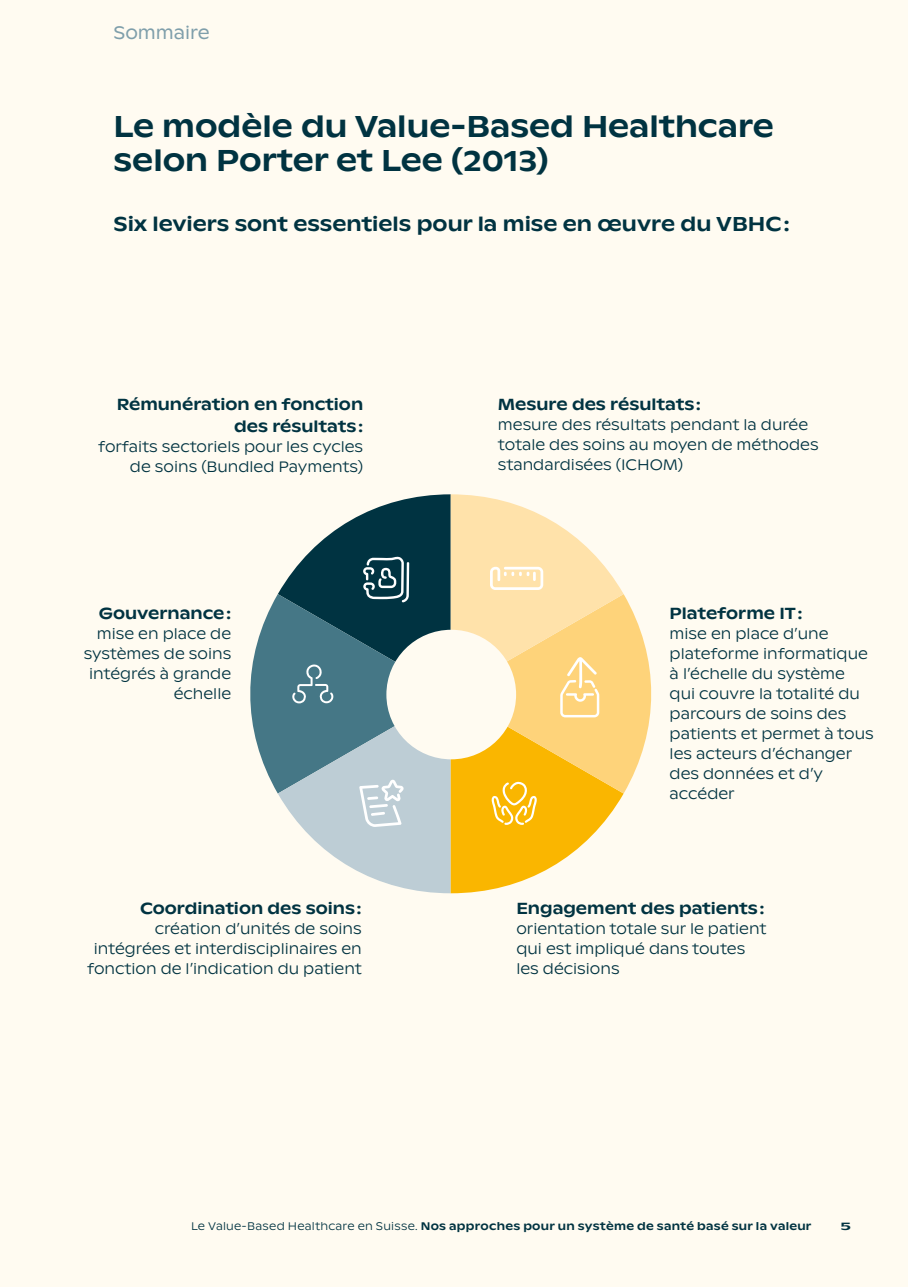
<style>
.page{position:relative;width:908px;height:1287px;background:#fff}
.page>*{position:absolute;margin:0;border:0;box-sizing:border-box;transform-origin:0 0}
.t1{font:500 30px/34px "ABC Ginto Nord";color:#003341}
.t2{font:500 20px "ABC Ginto Nord";color:#003341}
.t3{font:18px "ABC Ginto Nord";color:#7f9fab}
.t4{font:500 16px/22px "ABC Ginto Nord";color:#003341;text-align:right}
.t5{font:300 15px/20px "ABC Ginto Nord";color:#003341}
.t6{font:500 11px "ABC Ginto Nord";letter-spacing:.025em;color:#003341}
.t7{font:500 11px "ABC Ginto Nord";letter-spacing:.025em;color:#003341;scale:1.5 1}
.s1{font-weight:300}
</style>
<div class="page">
<div style="left:0;top:0;width:907px;height:1287px;background:#fffbf1"></div>
<svg style="left:241px;top:494px;width:419px;height:399px"></svg>
<p class="t3" style="left:113px;top:21px;width:98px">Sommaire</p>
<h1 class="t1" style="left:113px;top:109px;width:661px">Le modèle du Value-Based Healthcare selon Porter et Lee (2013)</h1>
<h2 class="t2" style="left:113px;top:212px;width:677px">Six leviers sont essentiels pour la mise en œuvre du VBHC :</h2>
<p class="t4" style="left:117px;top:393px;width:248px">Rémunération en fonction des résultats :</p>
<p class="t5" style="left:98px;top:436px;width:266px;text-align:right">forfaits sectoriels pour les cycles de soins (Bundled Payments)</p>
<p class="t4" style="left:99px;top:602px;width:134px">Gouvernance :</p>
<p class="t5" style="left:84px;top:624px;width:149px;text-align:right">mise en place de systèmes de soins intégrés à grande échelle</p>
<p class="t4" style="left:140px;top:897px;width:223px">Coordination des soins:</p>
<p class="t5" style="left:87px;top:919px;width:276px;text-align:right">création d’unités de soins intégrées et interdisciplinaires en fonction de l’indication du patient</p>
<p class="t4" style="left:497px;top:393px;width:204px">Mesure des résultats :</p>
<p class="t5" style="left:497px;top:414px;width:322px">mesure des résultats pendant la durée totale des soins au moyen de méthodes standardisées (ICHOM)</p>
<p class="t4" style="left:669px;top:602px;width:134px">Plateforme IT :</p>
<p class="t5" style="left:669px;top:624px;width:205px">mise en place d’une plateforme informatique à l’échelle du système qui couvre la totalité du parcours de soins des patients et permet à tous les acteurs d’échanger des données et d’y accéder</p>
<p class="t4" style="left:516px;top:897px;width:249px">Engagement des patients :</p>
<p class="t5" style="left:516px;top:918px;width:251px">orientation totale sur le patient qui est impliqué dans toutes les décisions</p>
<p class="t6" style="left:191px;top:1220px;width:621px"><span class="s1">Le Value-Based Healthcare en Suisse.</span> Nos approches pour un système de santé basé sur la valeur</p>
<p class="t7" style="left:840px;top:1220px;width:9px">5</p>
</div>
